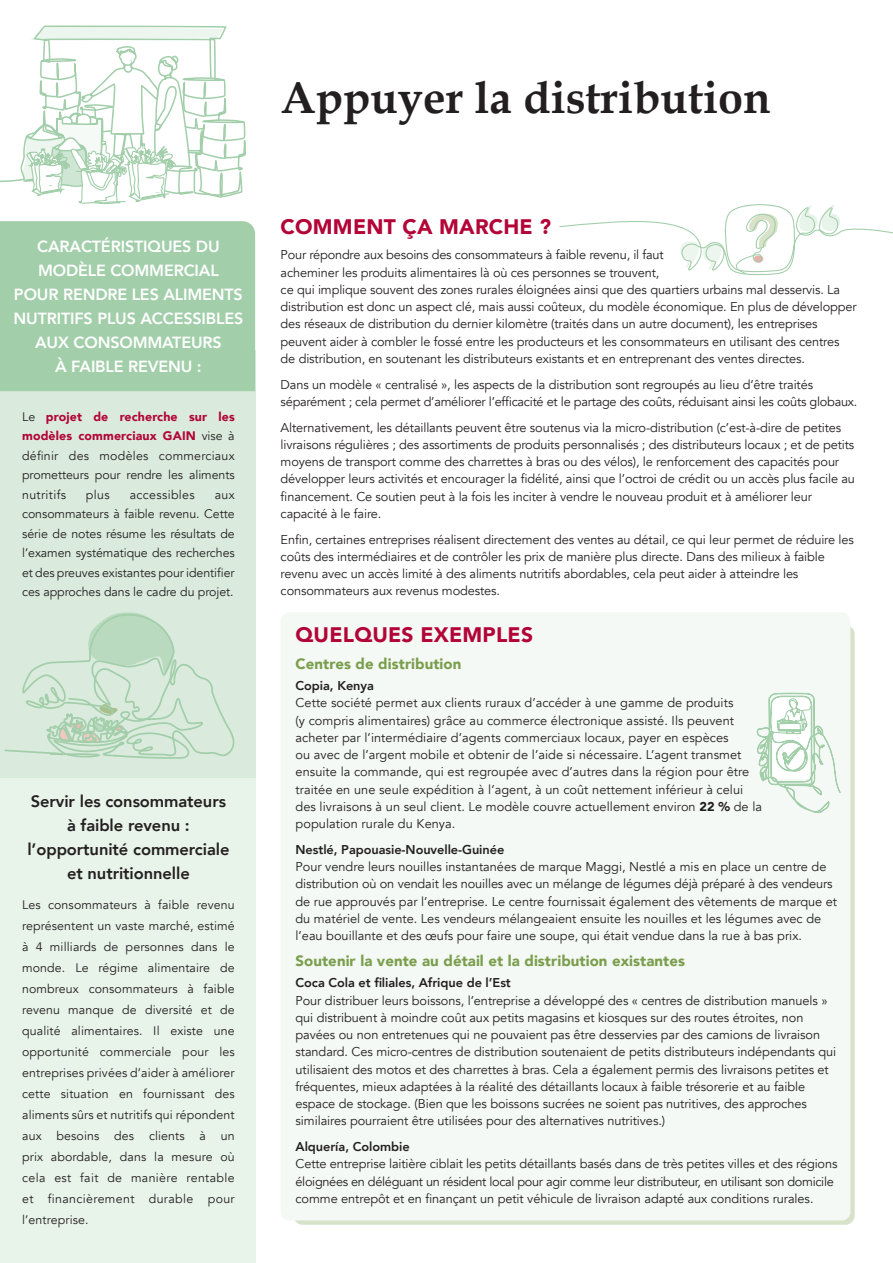
<style>
.page{position:relative;width:893px;height:1263px;background:#fff}
.page>*{position:absolute;margin:0;border:0;box-sizing:border-box;transform-origin:0 0}
.t1{font:700 45px "Book Antiqua";color:#231f20}
.t2{font:900 21px "Avenir";letter-spacing:.01em;color:#b30437}
.t3{font:800 16.5px/24px "Avenir";letter-spacing:-.005em;color:#231f20;text-align:center}
.t4{font:800 16.2px/24px "Avenir";letter-spacing:-.01em;color:#fff;text-align:center}
.t5{font:900 15px "Avenir";letter-spacing:.005em;color:#7a9e4c}
.t6{font:12.75px/17.2px "Avenir";letter-spacing:-.01em;color:#231f20}
.t7{font:800 12.75px "Avenir";letter-spacing:-.005em;color:#231f20}
.t8{font:12.3px/21px "Avenir";letter-spacing:-.005em;color:#231f20;text-align:justify}
.t9{font:12.3px "Avenir";letter-spacing:.03em;color:#231f20}
.s1{font-weight:900;color:#b30437}
.s2{font-weight:900}
</style>
<div class="page">
<svg style="left:559px;top:204px;width:334px;height:71px"></svg>
<div style="left:281px;top:612px;width:569px;height:608px;background:#f4f9f5;border-radius:9px"></div>
<svg style="left:756px;top:692px;width:85px;height:121px"></svg>
<svg style="left:0;top:25px;width:246px;height:180px"></svg>
<div style="left:0;top:351px;width:255px;height:912px;background:#daebdd"></div>
<div style="left:0;top:778px;width:255px;height:485px;background:#e8f3ea"></div>
<div style="left:0;top:221px;width:255px;height:170px;background:#a2ceaa"></div>
<svg style="left:4px;top:612px;width:231px;height:147px"></svg>
<p class="t4" style="left:14px;top:235px;width:231px">CARACTÉRISTIQUES DU<br>MODÈLE COMMERCIAL<br>POUR RENDRE LES ALIMENTS<br>NUTRITIFS PLUS ACCESSIBLES<br>AUX CONSOMMATEURS<br>À FAIBLE REVENU :</p>
<p class="t8" style="left:22px;top:407px;width:214px;line-height:19.5px">Le <span class="s1">projet de recherche sur les modèles commerciaux GAIN</span> vise à définir des modèles commerciaux prometteurs pour rendre les aliments nutritifs</p>
<p class="t8" style="left:86px;top:484px;width:25px">plus</p>
<p class="t9" style="left:130px;top:487px;width:67px">accessibles</p>
<p class="t8" style="left:22px;top:485px;width:214px;line-height:19.5px;text-indent:193px">aux consommateurs à faible revenu. Cette série de notes résume les résultats de l’examen systématique des recherches et des preuves existantes pour identifier ces approches dans le cadre du projet.</p>
<p class="t3" style="left:27px;top:790px;width:204px">Servir les consommateurs à faible revenu : l’opportunité commerciale et nutritionnelle</p>
<p class="t8" style="left:22px;top:894px;width:214px">Les consommateurs à faible revenu représentent un vaste marché, estimé à 4 milliards de personnes dans le monde. Le régime alimentaire de nombreux consommateurs à faible revenu manque de diversité et de qualité alimentaires. Il existe une opportunité commerciale pour les entreprises privées d’aider à améliorer cette situation en fournissant des aliments sûrs et nutritifs qui répondent aux besoins des clients à un prix abordable, dans la mesure où cela est fait de manière rentable et financièrement durable pour l’entreprise.</p>
<p class="t1" style="left:281px;top:72px;width:491px">Appuyer la distribution</p>
<p class="t2" style="left:281px;top:208px;width:272px">COMMENT ÇA MARCHE ?</p>
<p class="t6" style="left:281px;top:247px;width:578px">Pour répondre aux besoins des consommateurs à faible revenu, il faut<br>acheminer les produits alimentaires là où ces personnes se trouvent,<br>ce qui implique souvent des zones rurales éloignées ainsi que des quartiers urbains mal desservis. La distribution est donc un aspect clé, mais aussi coûteux, du modèle économique. En plus de développer des réseaux de distribution du dernier kilomètre (traités dans un autre document), les entreprises peuvent aider à combler le fossé entre les producteurs et les consommateurs en utilisant des centres de distribution, en soutenant les distributeurs existants et en entreprenant des ventes directes.</p>
<p class="t6" style="left:281px;top:376px;width:578px">Dans un modèle « centralisé », les aspects de la distribution sont regroupés au lieu d’être traités séparément ; cela permet d’améliorer l’efficacité et le partage des coûts, réduisant ainsi les coûts globaux.</p>
<p class="t6" style="left:281px;top:419px;width:576px">Alternativement, les détaillants peuvent être soutenus via la micro-distribution (c’est-à-dire de petites livraisons régulières ; des assortiments de produits personnalisés ; des distributeurs locaux ; et de petits moyens de transport comme des charrettes à bras ou des vélos), le renforcement des capacités pour développer leurs activités et encourager la fidélité, ainsi que l’octroi de crédit ou un accès plus facile au financement. Ce soutien peut à la fois les inciter à vendre le nouveau produit et à améliorer leur capacité à le faire.</p>
<p class="t6" style="left:281px;top:531px;width:575px">Enfin, certaines entreprises réalisent directement des ventes au détail, ce qui leur permet de réduire les coûts des intermédiaires et de contrôler les prix de manière plus directe. Dans des milieux à faible revenu avec un accès limité à des aliments nutritifs abordables, cela peut aider à atteindre les consommateurs aux revenus modestes.</p>
<p class="t2" style="left:296px;top:616px;width:239px">QUELQUES EXEMPLES</p>
<p class="t5" style="left:296px;top:650px;width:167px">Centres de distribution</p>
<p class="t7" style="left:296px;top:676px;width:80px">Copia, Kenya</p>
<p class="t6" style="left:296px;top:695px;width:468px">Cette société permet aux clients ruraux d’accéder à une gamme de produits<br>(y compris alimentaires) grâce au commerce électronique assisté. Ils peuvent acheter par l’intermédiaire d’agents commerciaux locaux, payer en espèces<br>ou avec de l’argent mobile et obtenir de l’aide si nécessaire. L’agent transmet ensuite la commande, qui est regroupée avec d’autres dans la région pour être traitée en une seule expédition à l’agent, à un coût nettement inférieur à celui des livraisons à un seul client. Le modèle couvre actuellement environ <span class="s2">22 %</span> de la population rurale du Kenya.</p>
<p class="t7" style="left:296px;top:839px;width:210px">Nestlé, Papouasie-Nouvelle-Guinée</p>
<p class="t6" style="left:296px;top:858px;width:543px">Pour vendre leurs nouilles instantanées de marque Maggi, Nestlé a mis en place un centre de distribution où on vendait les nouilles avec un mélange de légumes déjà préparé à des vendeurs de rue approuvés par l’entreprise. Le centre fournissait également des vêtements de marque et du matériel de vente. Les vendeurs mélangeaient ensuite les nouilles et les légumes avec de l’eau bouillante et des œufs pour faire une soupe, qui était vendue dans la rue à bas prix.</p>
<p class="t5" style="left:296px;top:948px;width:391px">Soutenir la vente au détail et la distribution existantes</p>
<p class="t7" style="left:296px;top:973px;width:217px">Coca Cola et filiales, Afrique de l’Est</p>
<p class="t6" style="left:296px;top:992px;width:542px">Pour distribuer leurs boissons, l’entreprise a développé des « centres de distribution manuels » qui distribuent à moindre coût aux petits magasins et kiosques sur des routes étroites, non pavées ou non entretenues qui ne pouvaient pas être desservies par des camions de livraison standard. Ces micro-centres de distribution soutenaient de petits distributeurs indépendants qui utilisaient des motos et des charrettes à bras. Cela a également permis des livraisons petites et fréquentes, mieux adaptées à la réalité des détaillants locaux à faible trésorerie et au faible espace de stockage. (Bien que les boissons sucrées ne soient pas nutritives, des approches similaires pourraient être utilisées pour des alternatives nutritives.)</p>
<p class="t7" style="left:296px;top:1137px;width:116px">Alquería, Colombie</p>
<p class="t6" style="left:296px;top:1156px;width:543px">Cette entreprise laitière ciblait les petits détaillants basés dans de très petites villes et des régions éloignées en déléguant un résident local pour agir comme leur distributeur, en utilisant son domicile comme entrepôt et en finançant un petit véhicule de livraison adapté aux conditions rurales.</p>
</div>
